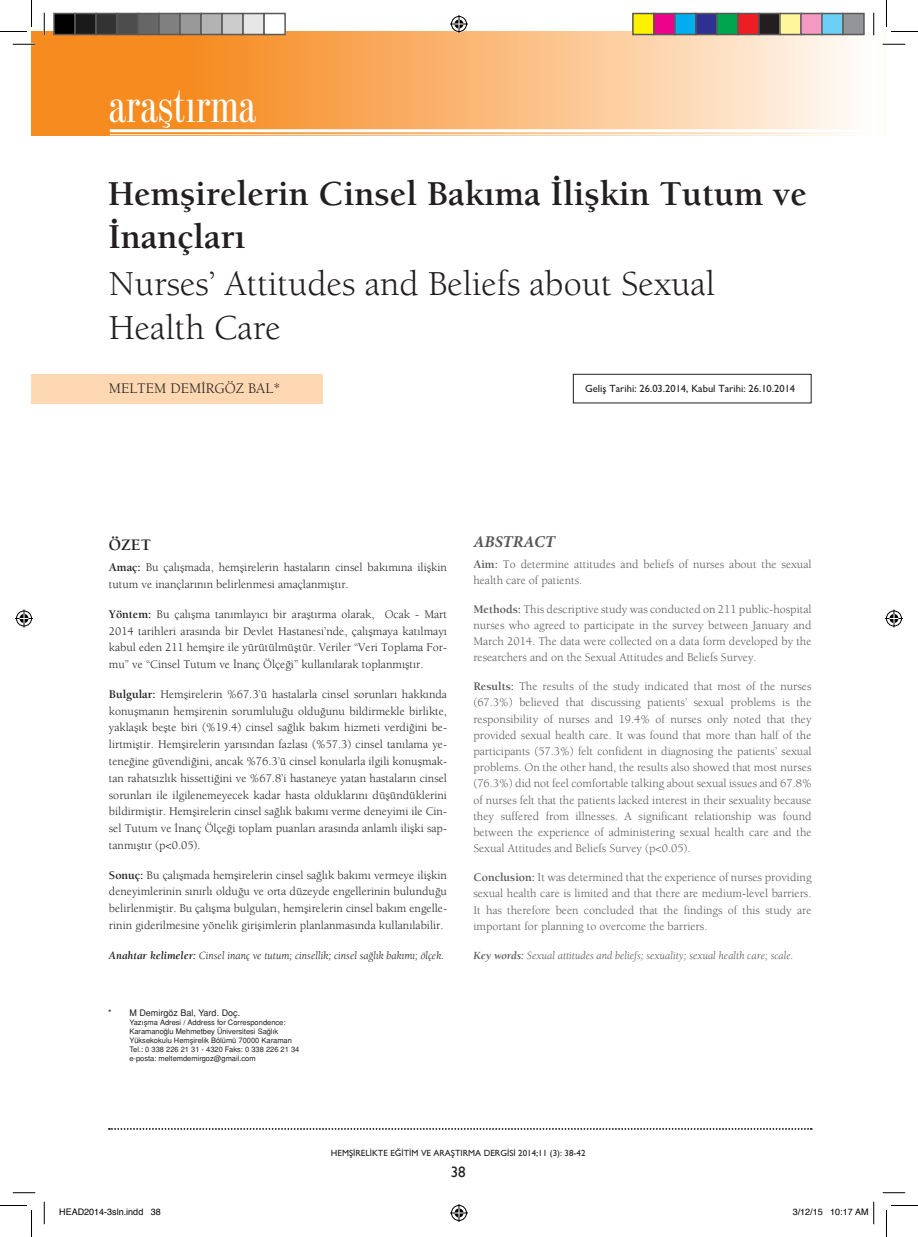
<style>
.page{position:relative;width:918px;height:1237px;background:#fff}
.page>*{position:absolute;margin:0;border:0;box-sizing:border-box;transform-origin:0 0}
.t1{font:condensed 45px "AAS Madison BETA";color:#fff}
.t2{font:36px/43.2px "Berkeley Bold Tr";color:#231f20}
.t3{font:36px/43.2px "Berkeley Book Tr";color:#231f20}
.t4{font:italic 700 16.5px "Minion Pro";color:#57585a}
.t5{font:16.5px "Berkeley Bold Tr";color:#231f20}
.t6{font:15px "Berkeley Book Tr";color:#231f20}
.t7{font:15px "Gill Sans";color:#231f20}
.t8{font:12px/16.8px "Berkeley Book Tr";color:#231f20;text-align:justify}
.t9{font:12px/16.2px "Berkeley Book Tr";color:#57585a;text-align:justify}
.t10{font:11.25px "Berkeley Book Italic Tr";color:#231f20}
.t11{font:11.25px "Berkeley Book Italic Tr";color:#57585a}
.t12{font:10.5px "Gill Sans Normal Tr";color:#231f20}
.t13{font:9px "Gill Sans Normal Tr";color:#231f20}
.t14{font:9px "Helvetica";color:#000}
.t15{font:9px "Helvetica Normal Tr";color:#231f20}
.t16{font:7.5px/9px "Helvetica Normal Tr";color:#231f20}
.s1{font-family:"Berkeley Bold Tr"}
.s2{font-family:"Berkeley Bold Italic Tr"}
</style>
<div class="page">
<svg style="left:32px;top:32px;width:833px;height:103px;background:#f9b673"></svg>
<div style="left:32px;top:374px;width:291px;height:29px;background:#fdd8b2"></div>
<svg style="left:109px;top:1128px;width:702px;height:1px"></svg>
<hr style="left:110px;top:129px;width:752px;height:3px;background:#fff">
<hr style="left:110px;top:134px;width:752px;height:1px;background:#fff">
<div style="left:573px;top:374px;width:238px;height:29px;border:1px solid #231f20"></div>
<svg style="left:162px;top:122px;width:8px;height:6px"></svg>
<hr style="left:13px;top:43px;width:22px;height:2px;background:#fff">
<hr style="left:43px;top:13px;width:2px;height:22px;background:#fff">
<svg style="left:13px;top:44px;width:22px;height:1px"></svg>
<svg style="left:882px;top:44px;width:23px;height:1px"></svg>
<svg style="left:13px;top:1192px;width:22px;height:1px"></svg>
<svg style="left:882px;top:1192px;width:23px;height:1px"></svg>
<svg style="left:44px;top:13px;width:1px;height:22px"></svg>
<svg style="left:44px;top:1201px;width:1px;height:23px"></svg>
<svg style="left:873px;top:13px;width:1px;height:22px"></svg>
<svg style="left:0;top:0;width:32px;height:32px"></svg>
<svg style="left:0;top:1205px;width:32px;height:32px"></svg>
<svg style="left:886px;top:0;width:32px;height:32px"></svg>
<svg style="left:886px;top:1205px;width:32px;height:32px"></svg>
<svg style="left:450px;top:15px;width:18px;height:18px"></svg>
<svg style="left:450px;top:1204px;width:18px;height:18px"></svg>
<svg style="left:15px;top:609px;width:18px;height:18px"></svg>
<svg style="left:885px;top:609px;width:18px;height:18px"></svg>
<div style="left:54px;top:14px;width:21px;height:21px;background:#000"></div>
<div style="left:53px;top:13px;width:23px;height:22px;border:2px solid #595959"></div>
<div style="left:75px;top:14px;width:21px;height:21px;background:#1a1a1a"></div>
<div style="left:74px;top:13px;width:23px;height:22px;border:2px solid #595959"></div>
<div style="left:96px;top:14px;width:21px;height:21px;background:#333"></div>
<div style="left:95px;top:13px;width:23px;height:22px;border:2px solid #595959"></div>
<div style="left:117px;top:14px;width:21px;height:21px;background:#4d4d4d"></div>
<div style="left:116px;top:13px;width:23px;height:22px;border:2px solid #595959"></div>
<div style="left:138px;top:14px;width:21px;height:21px;background:#666"></div>
<div style="left:137px;top:13px;width:23px;height:22px;border:2px solid #595959"></div>
<div style="left:159px;top:14px;width:21px;height:21px;background:#808080"></div>
<div style="left:158px;top:13px;width:23px;height:22px;border:2px solid #595959"></div>
<div style="left:180px;top:14px;width:21px;height:21px;background:#999"></div>
<div style="left:179px;top:13px;width:23px;height:22px;border:2px solid #595959"></div>
<div style="left:201px;top:14px;width:21px;height:21px;background:#b3b3b3"></div>
<div style="left:200px;top:13px;width:23px;height:22px;border:2px solid #595959"></div>
<div style="left:222px;top:14px;width:21px;height:21px;background:#ccc"></div>
<div style="left:221px;top:13px;width:23px;height:22px;border:2px solid #595959"></div>
<div style="left:243px;top:14px;width:21px;height:21px;background:#e6e6e6"></div>
<div style="left:242px;top:13px;width:23px;height:22px;border:2px solid #595959"></div>
<div style="left:263px;top:13px;width:23px;height:22px;border:2px solid #595959"></div>
<div style="left:633px;top:14px;width:21px;height:21px;background:#fff101"></div>
<div style="left:632px;top:13px;width:22px;height:22px;border:2px solid #595959"></div>
<div style="left:654px;top:14px;width:21px;height:21px;background:#ed028c"></div>
<div style="left:653px;top:13px;width:22px;height:22px;border:2px solid #595959"></div>
<div style="left:675px;top:14px;width:21px;height:21px;background:#00aeef"></div>
<div style="left:674px;top:13px;width:22px;height:22px;border:2px solid #595959"></div>
<div style="left:696px;top:14px;width:21px;height:21px;background:#2e3092"></div>
<div style="left:695px;top:13px;width:22px;height:22px;border:2px solid #595959"></div>
<div style="left:717px;top:14px;width:21px;height:21px;background:#00a54f"></div>
<div style="left:716px;top:13px;width:22px;height:22px;border:2px solid #595959"></div>
<div style="left:738px;top:14px;width:21px;height:21px;background:#ee1d23"></div>
<div style="left:737px;top:13px;width:22px;height:22px;border:2px solid #595959"></div>
<div style="left:759px;top:14px;width:21px;height:21px;background:#231f20"></div>
<div style="left:758px;top:13px;width:22px;height:22px;border:2px solid #595959"></div>
<div style="left:780px;top:14px;width:21px;height:21px;background:#fff79a"></div>
<div style="left:779px;top:13px;width:22px;height:22px;border:2px solid #595959"></div>
<div style="left:801px;top:14px;width:21px;height:21px;background:#f499c2"></div>
<div style="left:800px;top:13px;width:22px;height:22px;border:2px solid #595959"></div>
<div style="left:822px;top:14px;width:21px;height:21px;background:#6bcff6"></div>
<div style="left:821px;top:13px;width:22px;height:22px;border:2px solid #595959"></div>
<div style="left:843px;top:14px;width:21px;height:21px;background:#939598"></div>
<div style="left:842px;top:13px;width:22px;height:22px;border:2px solid #595959"></div>
<svg style="left:873px;top:1201px;width:1px;height:23px"></svg>
<h1 class="t1" style="left:109px;top:81px;width:148px">arastırma</h1>
<h2 class="t2" style="left:108px;top:171px;width:700px">Hemşirelerin Cinsel Bakıma İlişkin Tutum ve<br>İnançları</h2>
<h2 class="t3" style="left:109px;top:262px;width:607px">Nurses’ Attitudes and Beliefs about Sexual<br>Health Care</h2>
<p class="t6" style="left:109px;top:379px;width:173px">MELTEM DEMİRGÖZ BAL*</p>
<p class="t12" style="left:585px;top:382px;width:211px">Geliş Tarihi: 26.03.2014, Kabul Tarihi: 26.10.2014</p>
<h3 class="t5" style="left:109px;top:535px;width:44px">ÖZET</h3>
<p class="t8" style="left:109px;top:559px;width:340px"><span class="s1">Amaç:</span> Bu çalışmada, hemşirelerin hastaların cinsel bakımına ilişkin tutum ve inançlarının belirlenmesi amaçlanmıştır.</p>
<p class="t8" style="left:109px;top:605px;width:340px"><span class="s1">Yöntem:</span> Bu çalışma tanımlayıcı bir araştırma olarak, Ocak - Mart 2014 tarihleri arasında bir Devlet Hastanesi’nde, çalışmaya katılmayı kabul eden 211 hemşire ile yürütülmüştür. Veriler “Veri Toplama For&shy;mu” ve “Cinsel Tutum ve İnanç Ölçeği” kullanılarak toplanmıştır.</p>
<p class="t8" style="left:109px;top:685px;width:340px"><span class="s1">Bulgular:</span> Hemşirelerin %67.3’ü hastalarla cinsel sorunları hakkında konuşmanın hemşirenin sorumluluğu olduğunu bildirmekle birlikte, yaklaşık beşte biri (%19.4) cinsel sağlık bakım hizmeti verdiğini be&shy;lirtmiştir. Hemşirelerin yarısından fazlası (%57.3) cinsel tanılama ye&shy;teneğine güvendiğini, ancak %76.3’ü cinsel konularla ilgili konuşmak&shy;tan rahatsızlık hissettiğini ve %67.8’i hastaneye yatan hastaların cinsel sorunları ile ilgilenemeyecek kadar hasta olduklarını düşündüklerini bildirmiştir. Hemşirelerin cinsel sağlık bakımı verme deneyimi ile Cin&shy;sel Tutum ve İnanç Ölçeği toplam puanları arasında anlamlı ilişki sap&shy;tanmıştır (p&lt;0.05).</p>
<p class="t8" style="left:109px;top:866px;width:340px"><span class="s1">Sonuç:</span> Bu çalışmada hemşirelerin cinsel sağlık bakımı vermeye ilişkin deneyimlerinin sınırlı olduğu ve orta düzeyde engellerinin bulunduğu belirlenmiştir. Bu çalışma bulguları, hemşirelerin cinsel bakım engelle&shy;rinin giderilmesine yönelik girişimlerin planlanmasında kullanılabilir.</p>
<p class="t10" style="left:109px;top:948px;width:337px"><span class="s2">Anahtar kelimeler:</span> Cinsel inanç ve tutum; cinsellik; cinsel sağlık bakımı; ölçek.</p>
<p class="t15" style="left:108px;top:1007px;width:134px">* M Demirgöz Bal, Yard. Doç.</p>
<p class="t16" style="left:129px;top:1017px;width:171px">Yazışma Adresi / Address for Correspondence:<br>Karamanoğlu Mehmetbey Üniversitesi Sağlık Yüksekokulu Hemşirelik Bölümü 70000 Karaman Tel.: 0 338 226 21 31 - 4320 Faks: 0 338 226 21 34 e-posta: meltemdemirgoz@gmail.com</p>
<h3 class="t4" style="left:473px;top:530px;width:83px">ABSTRACT</h3>
<p class="t9" style="left:473px;top:555px;width:340px"><span class="s1">Aim:</span> To determine attitudes and beliefs of nurses about the sexual health care of patients.</p>
<p class="t9" style="left:473px;top:600px;width:340px"><span class="s1">Methods:</span> This descriptive study was conducted on 211 public-hospital nurses who agreed to participate in the survey between January and March 2014. The data were collected on a data form developed by the researchers and on the Sexual Attitudes and Beliefs Survey.</p>
<p class="t9" style="left:473px;top:678px;width:340px"><span class="s1">Results:</span> The results of the study indicated that most of the nurses (67.3%) believed that discussing patients’ sexual problems is the responsibility of nurses and 19.4% of nurses only noted that they provided sexual health care. It was found that more than half of the participants (57.3%) felt confident in diagnosing the patients’ sexual problems. On the other hand, the results also showed that most nurses (76.3%) did not feel comfortable talking about sexual issues and 67.8% of nurses felt that the patients lacked interest in their sexuality because they suffered from illnesses. A significant relationship was found between the experience of administering sexual health care and the Sexual Attitudes and Beliefs Survey (p&lt;0.05).</p>
<p class="t9" style="left:473px;top:869px;width:340px"><span class="s1">Conclusion:</span> It was determined that the experience of nurses providing sexual health care is limited and that there are medium-level barriers.<br>It has therefore been concluded that the findings of this study are important for planning to overcome the barriers.</p>
<p class="t11" style="left:473px;top:948px;width:322px"><span class="s2">Key words:</span> Sexual attitudes and beliefs; sexuality; sexual health care; scale.</p>
<p class="t13" style="left:331px;top:1148px;width:256px">HEMŞİRELİKTE EĞİTİM VE ARAŞTIRMA DERGİSİ 2014;11 (3): 38-42</p>
<p class="t7" style="left:451px;top:1162px;width:16px">38</p>
<p class="t14" style="left:59px;top:1205px;width:103px">HEAD2014-3sln.indd 38</p>
<p class="t14" style="left:792px;top:1205px;width:78px">3/12/15 10:17 AM</p>
</div>
